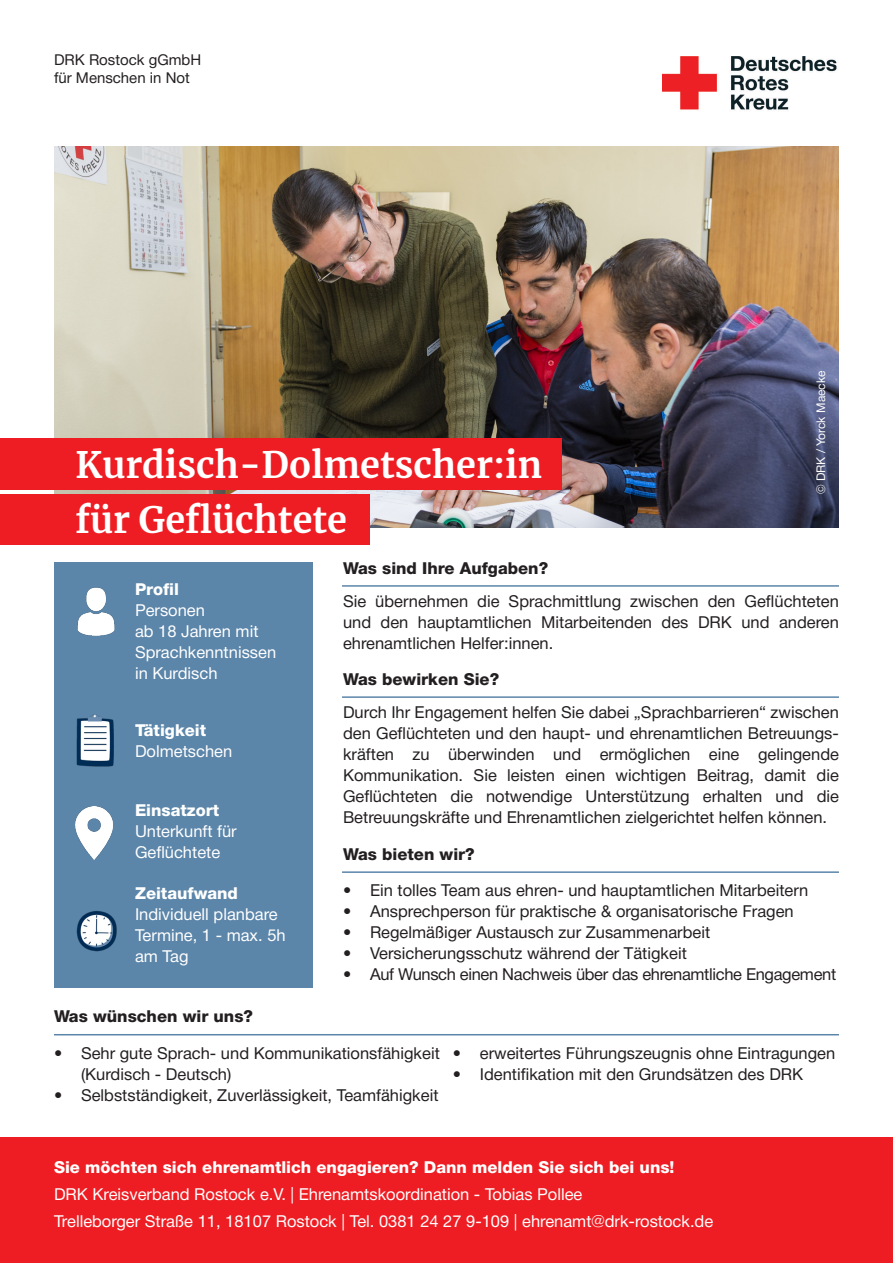
<style>
.page{position:relative;width:893px;height:1263px;background:#fff}
.page>*{position:absolute;margin:0;border:0;box-sizing:border-box;transform-origin:0 0}
.t1{font:700 36px/55.5px "Merriweather";color:#fff}
.t2{font:16.5px/21px "Helvetica Neue";color:#231f20;text-align:justify}
.t3{font:16.5px/21px "Helvetica Neue";color:#fff}
.t4{font:800 16.5px "Helvetica Neue";color:#fff}
.t5{font:800 16.5px "Helvetica Neue";color:#231f20}
.t6{font:16.5px "Helvetica Neue";letter-spacing:-.02em;color:#231f20}
.t7{font:15px/18px "Helvetica Neue";color:#231f20}
.t8{font:12px "Helvetica Neue";color:#fff}
.s1{font-weight:800}
</style>
<div class="page">
<img style="left:662px;top:56px;width:175px;height:54px">
<div style="left:0;top:1138px;width:893px;height:125px;background:#ee1d23"></div>
<img style="left:54px;top:147px;width:785px;height:380px">
<div style="left:54px;top:562px;width:258px;height:425px;background:#5b85a9"></div>
<img style="left:76px;top:714px;width:38px;height:53px">
<img style="left:75px;top:807px;width:38px;height:53px">
<img style="left:77px;top:587px;width:38px;height:49px">
<img style="left:76px;top:911px;width:41px;height:41px">
<hr style="left:342px;top:585px;width:497px;height:2px;background:#5b85a9">
<hr style="left:342px;top:871px;width:497px;height:2px;background:#5b85a9">
<hr style="left:54px;top:1034px;width:785px;height:1px;background:#5b85a9">
<div style="left:0;top:439px;width:561px;height:51px;background:#ee1d23"></div>
<div style="left:0;top:494px;width:370px;height:51px;background:#ee1d23"></div>
<hr style="left:342px;top:696px;width:497px;height:2px;background:#5b85a9">
<p class="t7" style="left:54px;top:51px;width:149px">DRK Rostock gGmbH für Menschen in Not</p>
<p class="t1" style="left:75px;top:436px;width:468px">Kurdisch-Dolmetscher:in für Geflüchtete</p>
<p class="t8" style="left:812px;top:494px;width:125px;rotate:-90deg">© DRK / Yorck Maecke</p>
<p class="t4" style="left:135px;top:576px;width:45px">Profil</p>
<p class="t3" style="left:135px;top:600px;width:143px">Personen<br>ab 18 Jahren mit<br>Sprachkenntnissen in Kurdisch</p>
<p class="t4" style="left:135px;top:717px;width:73px">Tätigkeit</p>
<p class="t3" style="left:135px;top:742px;width:99px">Dolmetschen</p>
<p class="t4" style="left:135px;top:797px;width:86px">Einsatzort</p>
<p class="t3" style="left:135px;top:821px;width:103px">Unterkunft für<br>Geflüchtete</p>
<p class="t3" style="left:135px;top:884px;width:152px"><span class="s1">Zeitaufwand<br></span>Individuell planbare<br>Termine, 1 - max. 5h am Tag</p>
<p class="t5" style="left:54px;top:1003px;width:200px">Was wünschen wir uns?</p>
<p class="t5" style="left:343px;top:555px;width:207px">Was sind Ihre Aufgaben?</p>
<p class="t2" style="left:343px;top:591px;width:497px">Sie übernehmen die Sprachmittlung zwischen den Geflüchteten und den hauptamtlichen Mitarbeitenden des DRK und anderen ehrenamtlichen Helfer:innen.</p>
<p class="t5" style="left:343px;top:666px;width:158px">Was bewirken Sie?</p>
<p class="t2" style="left:343px;top:703px;width:497px">Durch Ihr Engagement helfen Sie dabei „Sprachbarrieren“ zwischen den Geflüchteten und den haupt- und ehrenamtlichen Betreuungs&shy;kräften zu überwinden und ermöglichen eine gelingende Kommunikation. Sie leisten einen wichtigen Beitrag, damit die Geflüchteten die notwendige Unterstützung erhalten und die Betreuungskräfte und Ehrenamtlichen zielgerichtet helfen können.</p>
<p class="t5" style="left:343px;top:841px;width:133px">Was bieten wir?</p>
<p class="t2" style="left:343px;top:880px;width:467px">• Ein tolles Team aus ehren- und hauptamtlichen Mitarbeitern</p>
<p class="t2" style="left:343px;top:901px;width:452px">• Ansprechperson für praktische &amp; organisatorische Fragen</p>
<p class="t2" style="left:343px;top:922px;width:369px">• Regelmäßiger Austausch zur Zusammenarbeit</p>
<p class="t2" style="left:343px;top:943px;width:345px">• Versicherungsschutz während der Tätigkeit</p>
<p class="t6" style="left:343px;top:962px;width:495px">• Auf Wunsch einen Nachweis über das ehrenamtliche Engagement</p>
<p class="t2" style="left:81px;top:1043px;width:360px;text-indent:-27px">• Sehr gute Sprach- und Kommunikationsfähigkeit (Kurdisch - Deutsch)</p>
<p class="t2" style="left:54px;top:1085px;width:386px">• Selbstständigkeit, Zuverlässigkeit, Teamfähigkeit</p>
<p class="t2" style="left:453px;top:1043px;width:384px">• erweitertes Führungszeugnis ohne Eintragungen</p>
<p class="t2" style="left:453px;top:1064px;width:352px">• Identifikation mit den Grundsätzen des DRK</p>
<p class="t4" style="left:54px;top:1154px;width:622px">Sie möchten sich ehrenamtlich engagieren? Dann melden Sie sich bei uns!</p>
<p class="t3" style="left:54px;top:1184px;width:530px">DRK Kreisverband Rostock e.V. | Ehrenamtskoordination - Tobias Pollee</p>
<p class="t3" style="left:54px;top:1211px;width:661px">Trelleborger Straße 11, 18107 Rostock | Tel. 0381 24 27 9-109 | ehrenamt@drk-rostock.de</p>
</div>
